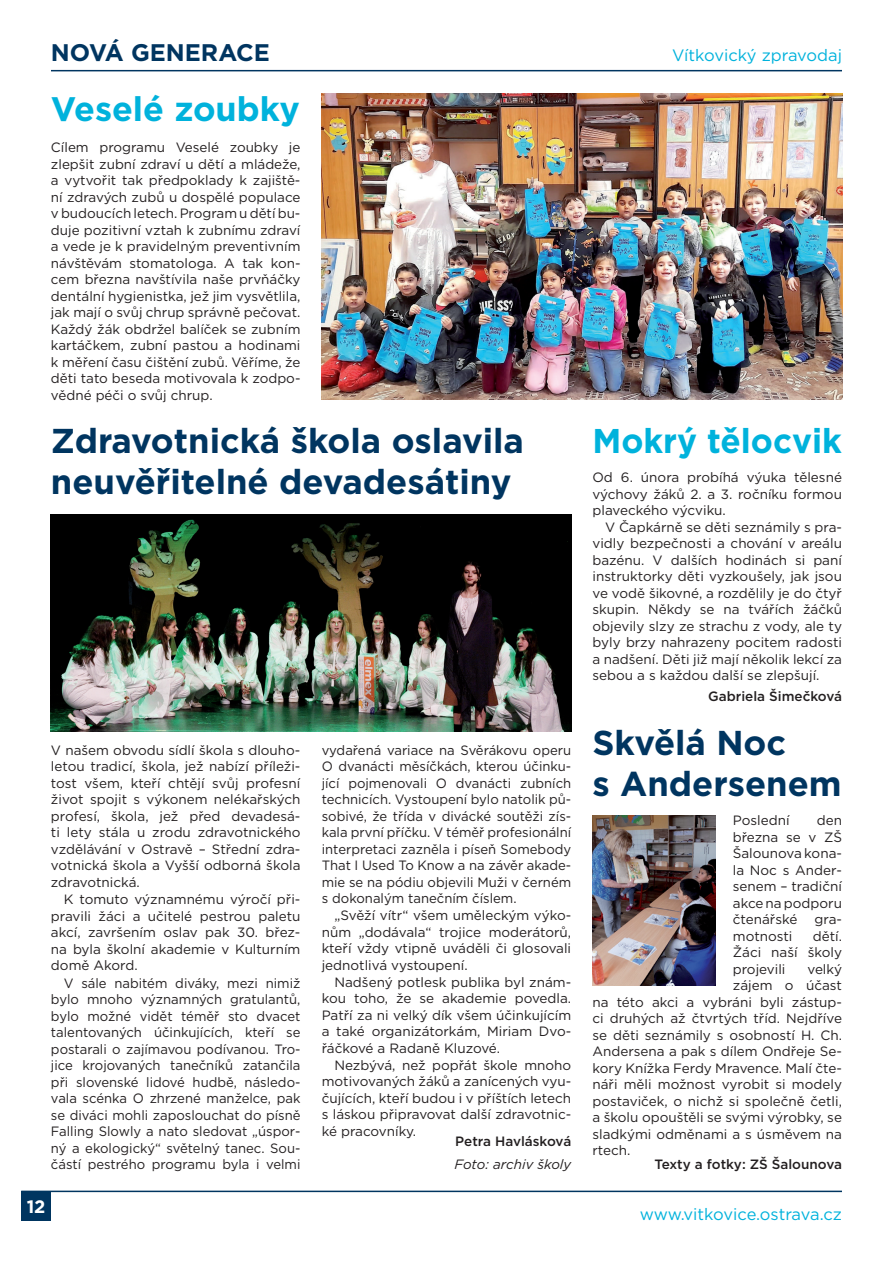
<style>
.page{position:relative;width:893px;height:1263px;background:#fff}
.page>*{position:absolute;margin:0;border:0;box-sizing:border-box;transform-origin:0 0}
.t1{font:700 34.5px/41.4px "Gotham";color:#003560}
.t2{font:700 34.35px "Gotham";color:#00b2dc}
.t3{font:700 34.05px "Gotham";color:#00b2dc}
.t4{font:700 24px "Gotham";color:#003560}
.t5{font:700 18px "Gotham";color:#fff}
.t6{font:16.5px "Gotham";color:#00b2dc}
.t7{font:13.5px/16.5px "Gotham";color:#231f20;text-align:justify}
.t8{font:500 13.5px "Gotham";color:#231f20}
.t9{font:italic 13.5px "Gotham";color:#231f20}
</style>
<div class="page">
<hr style="left:51px;top:70px;width:791px;height:1px;background:#003560">
<hr style="left:21px;top:1191px;width:821px;height:1px;background:#003560">
<div style="left:21px;top:1191px;width:30px;height:29px;background:#003560"></div>
<img style="left:322px;top:94px;width:520px;height:306px">
<img style="left:51px;top:515px;width:520px;height:216px">
<img style="left:592px;top:815px;width:124px;height:170px">
<h3 class="t4" style="left:51px;top:44px;width:221px">NOVÁ GENERACE</h3>
<h3 class="t3" style="left:51px;top:96px;width:250px">Veselé zoubky</h3>
<p class="t7" style="left:51px;top:140px;width:251px">Cílem programu Veselé zoubky je zlepšit zubní zdraví u dětí a mládeže, a vytvořit tak předpoklady k zajiště&shy;ní zdravých zubů u dospělé populace v budoucích letech. Program u dětí bu&shy;duje pozitivní vztah k zubnímu zdraví a vede je k pravidelným preventivním návštěvám stomatologa. A tak kon&shy;cem března navštívila naše prvňáčky dentální hygienistka, jež jim vysvětlila, jak mají o svůj chrup správně pečovat.<br>Každý žák obdržel balíček se zubním kartáčkem, zubní pastou a hodinami k měření času čištění zubů. Věříme, že děti tato beseda motivovala k zodpo&shy;vědné péči o svůj chrup.</p>
<h1 class="t1" style="left:51px;top:422px;width:474px">Zdravotnická škola oslavila neuvěřitelné devadesátiny</h1>
<p class="t7" style="left:51px;top:743px;width:251px">V našem obvodu sídlí škola s dlouho&shy;letou tradicí, škola, jež nabízí příleži&shy;tost všem, kteří chtějí svůj profesní život spojit s výkonem nelékařských profesí, škola, jež před devadesá&shy;ti lety stála u zrodu zdravotnického vzdělávání v Ostravě – Střední zdra&shy;votnická škola a Vyšší odborná škola zdravotnická.</p>
<p class="t7" style="left:51px;top:892px;width:251px;text-indent:13px">K tomuto významnému výročí při&shy;pravili žáci a učitelé pestrou paletu akcí, završením oslav pak 30. břez&shy;na byla školní akademie v Kulturním domě Akord.</p>
<p class="t7" style="left:51px;top:976px;width:251px;text-indent:13px">V sále nabitém diváky, mezi nimiž bylo mnoho významných gratulantů, bylo možné vidět téměř sto dvacet talentovaných účinkujících, kteří se postarali o zajímavou podívanou. Tro&shy;jice krojovaných tanečníků zatančila při slovenské lidové hudbě, následo&shy;vala scénka O zhrzené manželce, pak se diváci mohli zaposlouchat do písně Falling Slowly a nato sledovat „úspor&shy;ný a ekologický“ světelný tanec. Sou&shy;částí pestrého programu byla i velmi</p>
<h3 class="t5" style="left:27px;top:1200px;width:20px">12</h3>
<p class="t7" style="left:322px;top:743px;width:251px">vydařená variace na Svěrákovu operu O dvanácti měsíčkách, kterou účinku&shy;jící pojmenovali O dvanácti zubních technicích. Vystoupení bylo natolik pů&shy;sobivé, že třída v divácké soutěži zís&shy;kala první příčku. V téměř profesionální interpretaci zazněla i píseň So mebody That I Used To Know a na závěr akade&shy;mie se na pódiu objevili Muži v černém s dokonalým tanečním číslem.</p>
<p class="t7" style="left:322px;top:908px;width:251px;text-indent:13px">„Svěží vítr“ všem uměleckým výko&shy;nům „dodávala“ trojice moderátorů, kteří vždy vtipně uváděli či glosovali jednotlivá vystoupení.</p>
<p class="t7" style="left:322px;top:974px;width:251px;text-indent:13px">Nadšený potlesk publika byl znám&shy;kou toho, že se akademie povedla.<br>Patří za ni velký dík všem účinkujícím a také organizátorkám, Miriam Dvo&shy;řáčkové a Radaně Kluzové.</p>
<p class="t7" style="left:322px;top:1057px;width:251px;text-indent:13px">Nezbývá, než popřát škole mnoho motivovaných žáků a zanícených vyu&shy;čujících, kteří budou i v příštích letech s láskou připravovat další zdravotnic&shy;ké pracovníky.</p>
<p class="t8" style="left:455px;top:1137px;width:117px">Petra Havlásková</p>
<p class="t9" style="left:454px;top:1157px;width:118px">Foto: archiv školy</p>
<p class="t6" style="left:672px;top:49px;width:171px">Vítkovický zpravodaj</p>
<h2 class="t2" style="left:592px;top:428px;width:251px">Mokrý tělocvik</h2>
<p class="t7" style="left:592px;top:470px;width:251px">Od 6. února probíhá výuka tělesné výchovy žáků 2. a 3. ročníku formou plaveckého výcviku.</p>
<p class="t7" style="left:592px;top:519px;width:251px;text-indent:13px">V Čapkárně se děti seznámily s pra&shy;vidly bezpečnosti a chování v areálu bazénu. V dalších hodinách si paní instruktorky děti vyzkoušely, jak jsou ve vodě šikovné, a rozdělily je do čtyř skupin. Někdy se na tvářích žáčků objevily slzy ze strachu z vody, ale ty byly brzy nahrazeny pocitem radosti a nadšení. Děti již mají několik lekcí za sebou a s každou další se zlepšují.</p>
<p class="t8" style="left:708px;top:691px;width:135px">Gabriela Šimečková</p>
<h1 class="t1" style="left:592px;top:724px;width:251px">Skvělá Noc<br>s Andersenem</h1>
<p class="t7" style="left:733px;top:813px;width:58px">Poslední</p>
<p class="t7" style="left:733px;top:813px;width:111px;text-indent:84px">den března se v ZŠ Šalounova kona&shy;la Noc s Ander&shy;senem – tradiční akce na podporu čtenářské</p>
<p class="t7" style="left:814px;top:912px;width:29px">gra-</p>
<p class="t7" style="left:733px;top:929px;width:111px;text-indent:80px">dětí.<br>Žáci naší školy projevili</p>
<p class="t7" style="left:733px;top:929px;width:61px">motnosti</p>
<p class="t7" style="left:807px;top:962px;width:36px">velký</p>
<p class="t7" style="left:733px;top:978px;width:111px">zájem o účast</p>
<p class="t7" style="left:592px;top:995px;width:251px">na této akci a vybráni byli zástup-</p>
<p class="t7" style="left:592px;top:1011px;width:251px">ci druhých až čtvrtých tříd. Nejdříve</p>
<p class="t7" style="left:592px;top:1028px;width:251px">se děti seznámily s osobností H. Ch.</p>
<p class="t7" style="left:592px;top:1044px;width:251px">Andersena a pak s dílem Ondřeje Se-</p>
<p class="t7" style="left:592px;top:1061px;width:251px">kory Knížka Ferdy Mravence. Malí čte-</p>
<p class="t7" style="left:592px;top:1077px;width:251px">náři měli možnost vyrobit si modely</p>
<p class="t7" style="left:592px;top:1094px;width:251px">postaviček, o nichž si společně četli,</p>
<p class="t7" style="left:592px;top:1110px;width:251px">a školu opouštěli se svými výrobky, se</p>
<p class="t7" style="left:592px;top:1127px;width:251px">sladkými odměnami a s úsměvem na</p>
<p class="t7" style="left:592px;top:1143px;width:40px">rtech.</p>
<p class="t8" style="left:654px;top:1159px;width:189px">Texty a fotky: ZŠ Šalounova</p>
<p class="t6" style="left:640px;top:1208px;width:204px">www.vitkovice.ostrava.cz</p>
</div>
